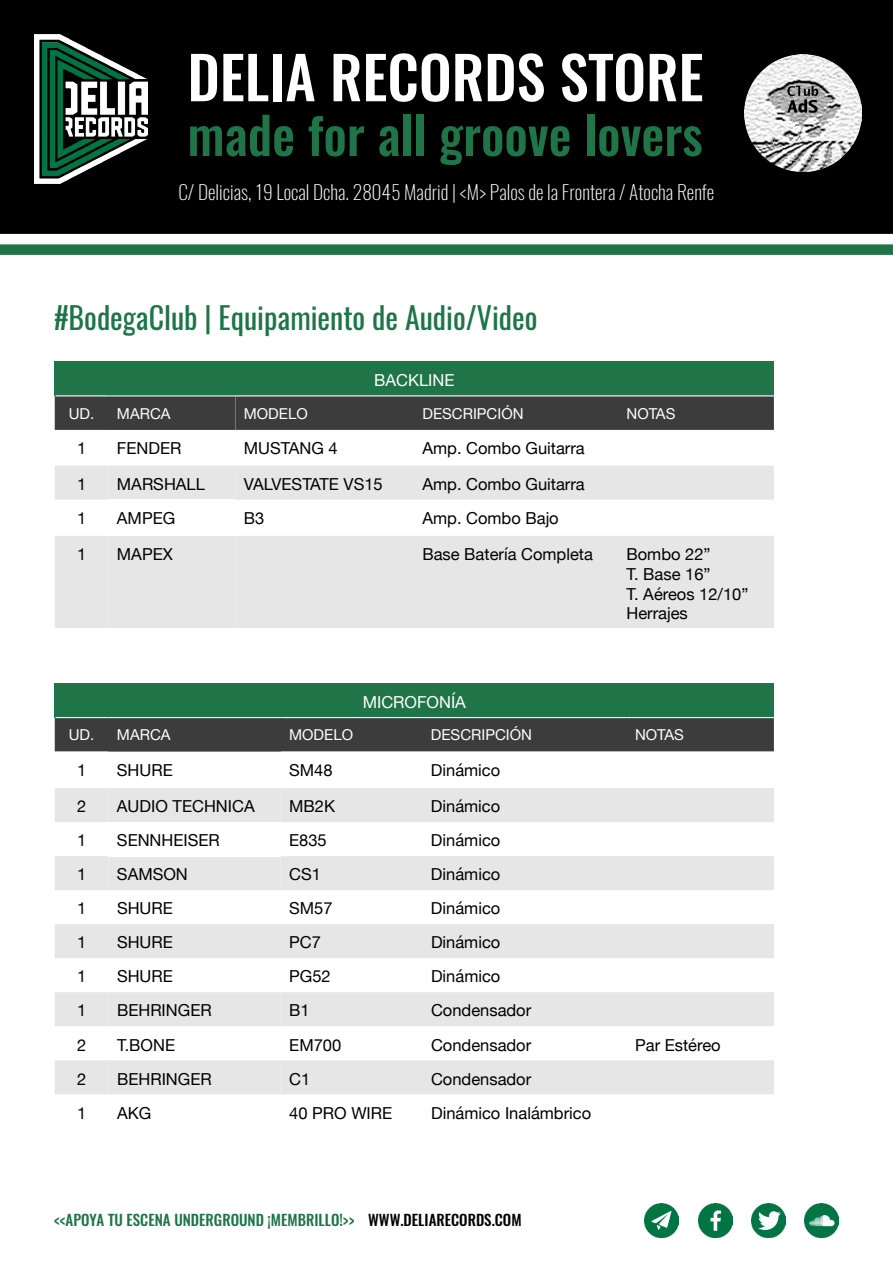
<style>
.page{position:relative;width:893px;height:1263px;background:#fff}
.page>*{position:absolute;margin:0;border:0;box-sizing:border-box;transform-origin:0 0}
.t1{font:500 58.5px "Oswald";color:#fff}
.t2{font:500 51px "Oswald";color:#1f7448}
.t3{font:30px "Oswald";color:#1f7448}
.t4{font:200 19.5px "Oswald";color:#fff}
.t5{font:16.5px/19.8px "Helvetica Neue";color:#000}
.t6{font:16.5px "Helvetica Neue";color:#fff}
.t7{font:15px "Helvetica Neue";color:#fff}
.t8{font:500 15px "Oswald";color:#1f7448}
.s1{color:#020203}
</style>
<div class="page">
<div style="left:1px;top:1px;width:891px;height:232px;background:#000"></div>
<div style="left:0;top:0;width:893px;height:234px;border:2px solid #000"></div>
<img style="left:34px;top:34px;width:113px;height:149px">
<img style="left:745px;top:54px;width:117px;height:117px">
<div style="left:0;top:244px;width:893px;height:11px;background:#1f7448"></div>
<img style="left:805px;top:1203px;width:34px;height:34px">
<img style="left:752px;top:1203px;width:34px;height:34px">
<img style="left:698px;top:1203px;width:34px;height:34px">
<img style="left:645px;top:1203px;width:34px;height:34px">
<div style="left:55px;top:362px;width:719px;height:34px;background:#1f7448"></div>
<div style="left:55px;top:396px;width:719px;height:34px;background:#3c3c3c"></div>
<div style="left:108px;top:396px;width:127px;height:34px;background:#3c3c3c"></div>
<svg style="left:55px;top:466px;width:719px;height:162px;fill:#e6e6e6"></svg>
<div style="left:108px;top:466px;width:127px;height:162px;background:#e6e6e6"></div>
<div style="left:108px;top:500px;width:127px;height:36px;background:#fff"></div>
<hr style="left:56px;top:395px;width:52px;height:1px;background:#fff">
<hr style="left:108px;top:395px;width:127px;height:1px;background:#fff">
<hr style="left:235px;top:395px;width:179px;height:1px;background:#fff">
<hr style="left:414px;top:395px;width:204px;height:1px;background:#fff">
<hr style="left:618px;top:395px;width:156px;height:1px;background:#fff">
<div style="left:55px;top:683px;width:719px;height:34px;background:#1f7448"></div>
<div style="left:55px;top:717px;width:719px;height:35px;background:#3c3c3c"></div>
<div style="left:108px;top:717px;width:173px;height:35px;background:#3c3c3c"></div>
<svg style="left:55px;top:788px;width:719px;height:306px;fill:#e6e6e6"></svg>
<svg style="left:108px;top:788px;width:173px;height:306px;fill:#e6e6e6"></svg>
<div style="left:108px;top:822px;width:173px;height:34px;background:#fff"></div>
<hr style="left:56px;top:717px;width:52px;height:1px;background:#fff">
<hr style="left:108px;top:717px;width:173px;height:1px;background:#fff">
<hr style="left:281px;top:717px;width:141px;height:1px;background:#fff">
<hr style="left:422px;top:717px;width:204px;height:1px;background:#fff">
<hr style="left:626px;top:717px;width:148px;height:1px;background:#fff">
<h1 class="t1" style="left:187px;top:37px;width:517px">DELIA RECORDS STORE</h1>
<h2 class="t2" style="left:187px;top:100px;width:517px">made for all groove lovers</h2>
<p class="t4" style="left:178px;top:179px;width:537px">C/ Delicias, 19 Local Dcha. 28045 Madrid | &lt;M&gt; Palos de la Frontera / Atocha Renfe</p>
<h3 class="t3" style="left:54px;top:297px;width:485px">#BodegaClub | Equipamiento de Audio/Video</h3>
<p class="t6" style="left:374px;top:368px;width:82px">BACKLINE</p>
<p class="t7" style="left:69px;top:403px;width:103px">UD. MARCA</p>
<p class="t7" style="left:244px;top:403px;width:65px">MODELO</p>
<p class="t7" style="left:422px;top:403px;width:103px">DESCRIPCIÓN</p>
<p class="t7" style="left:626px;top:403px;width:50px">NOTAS</p>
<p class="t5" style="left:77px;top:439px;width:11px">1</p>
<p class="t5" style="left:117px;top:439px;width:66px">FENDER</p>
<p class="t5" style="left:244px;top:439px;width:95px">MUSTANG 4</p>
<p class="t5" style="left:422px;top:439px;width:164px">Amp. Combo Guitarra</p>
<p class="t5" style="left:77px;top:475px;width:11px">1</p>
<p class="t5" style="left:117px;top:475px;width:90px">MARSHALL</p>
<p class="t5" style="left:244px;top:475px;width:140px">VALVESTATE VS15</p>
<p class="t5" style="left:422px;top:475px;width:164px">Amp. Combo Guitarra</p>
<p class="t5" style="left:77px;top:509px;width:11px">1</p>
<p class="t5" style="left:117px;top:509px;width:60px">AMPEG</p>
<p class="t5" style="left:244px;top:509px;width:22px">B3</p>
<p class="t5" style="left:422px;top:509px;width:138px">Amp. Combo Bajo</p>
<p class="t5" style="left:77px;top:545px;width:11px">1</p>
<p class="t5" style="left:117px;top:545px;width:57px">MAPEX</p>
<p class="t5" style="left:422px;top:545px;width:172px">Base Batería Completa</p>
<p class="t5" style="left:626px;top:545px;width:123px">Bombo 22”<br>T. Base 16”<br>T. Aéreos 12/10”<br>Herrajes</p>
<p class="t6" style="left:363px;top:690px;width:105px">MICROFONÍA</p>
<p class="t7" style="left:69px;top:724px;width:103px">UD. MARCA</p>
<p class="t7" style="left:289px;top:724px;width:65px">MODELO</p>
<p class="t7" style="left:431px;top:724px;width:103px">DESCRIPCIÓN</p>
<p class="t7" style="left:635px;top:724px;width:50px">NOTAS</p>
<p class="t5" style="left:77px;top:761px;width:11px">1</p>
<p class="t5" style="left:117px;top:761px;width:57px">SHURE</p>
<p class="t5" style="left:289px;top:761px;width:45px">SM48</p>
<p class="t5" style="left:431px;top:761px;width:71px">Dinámico</p>
<p class="t5" style="left:77px;top:797px;width:11px">2</p>
<p class="t5" style="left:117px;top:797px;width:139px">AUDIO TECHNICA</p>
<p class="t5" style="left:289px;top:797px;width:47px">MB2K</p>
<p class="t5" style="left:431px;top:797px;width:71px">Dinámico</p>
<p class="t5" style="left:77px;top:831px;width:11px">1</p>
<p class="t5" style="left:117px;top:831px;width:104px">SENNHEISER</p>
<p class="t5" style="left:289px;top:831px;width:39px">E835</p>
<p class="t5" style="left:431px;top:831px;width:71px">Dinámico</p>
<p class="t5" style="left:77px;top:865px;width:11px">1</p>
<p class="t5" style="left:117px;top:865px;width:72px">SAMSON</p>
<p class="t5" style="left:289px;top:865px;width:33px">CS1</p>
<p class="t5" style="left:431px;top:865px;width:71px">Dinámico</p>
<p class="t5" style="left:77px;top:899px;width:11px">1</p>
<p class="t5" style="left:117px;top:899px;width:57px">SHURE</p>
<p class="t5" style="left:289px;top:899px;width:45px">SM57</p>
<p class="t5" style="left:431px;top:899px;width:71px">Dinámico</p>
<p class="t5" style="left:77px;top:933px;width:11px">1</p>
<p class="t5" style="left:117px;top:933px;width:57px">SHURE</p>
<p class="t5" style="left:289px;top:933px;width:33px">PC7</p>
<p class="t5" style="left:431px;top:933px;width:71px">Dinámico</p>
<p class="t5" style="left:77px;top:968px;width:11px">1</p>
<p class="t5" style="left:117px;top:968px;width:57px">SHURE</p>
<p class="t5" style="left:289px;top:968px;width:43px">PG52</p>
<p class="t5" style="left:431px;top:968px;width:71px">Dinámico</p>
<p class="t5" style="left:77px;top:1002px;width:11px">1</p>
<p class="t5" style="left:117px;top:1002px;width:96px">BEHRINGER</p>
<p class="t5" style="left:289px;top:1002px;width:22px">B1</p>
<p class="t5" style="left:431px;top:1002px;width:102px">Condensador</p>
<p class="t5" style="left:77px;top:1036px;width:11px">2</p>
<p class="t5" style="left:117px;top:1036px;width:60px">T.BONE</p>
<p class="t5" style="left:289px;top:1036px;width:53px">EM700</p>
<p class="t5" style="left:431px;top:1036px;width:102px">Condensador</p>
<p class="t5" style="left:635px;top:1036px;width:87px">Par Estéreo</p>
<p class="t5" style="left:77px;top:1070px;width:11px">2</p>
<p class="t5" style="left:117px;top:1070px;width:96px">BEHRINGER</p>
<p class="t5" style="left:289px;top:1070px;width:23px">C1</p>
<p class="t5" style="left:431px;top:1070px;width:102px">Condensador</p>
<p class="t5" style="left:77px;top:1104px;width:11px">1</p>
<p class="t5" style="left:117px;top:1104px;width:36px">AKG</p>
<p class="t5" style="left:289px;top:1104px;width:104px">40 PRO WIRE</p>
<p class="t5" style="left:431px;top:1104px;width:162px">Dinámico Inalámbrico</p>
<p class="t8" style="left:54px;top:1209px;width:469px">&lt;&lt;APOYA TU ESCENA UNDERGROUND ¡MEMBRILLO!&gt;&gt; <span class="s1">WWW.DELIARECORDS.COM</span></p>
</div>
